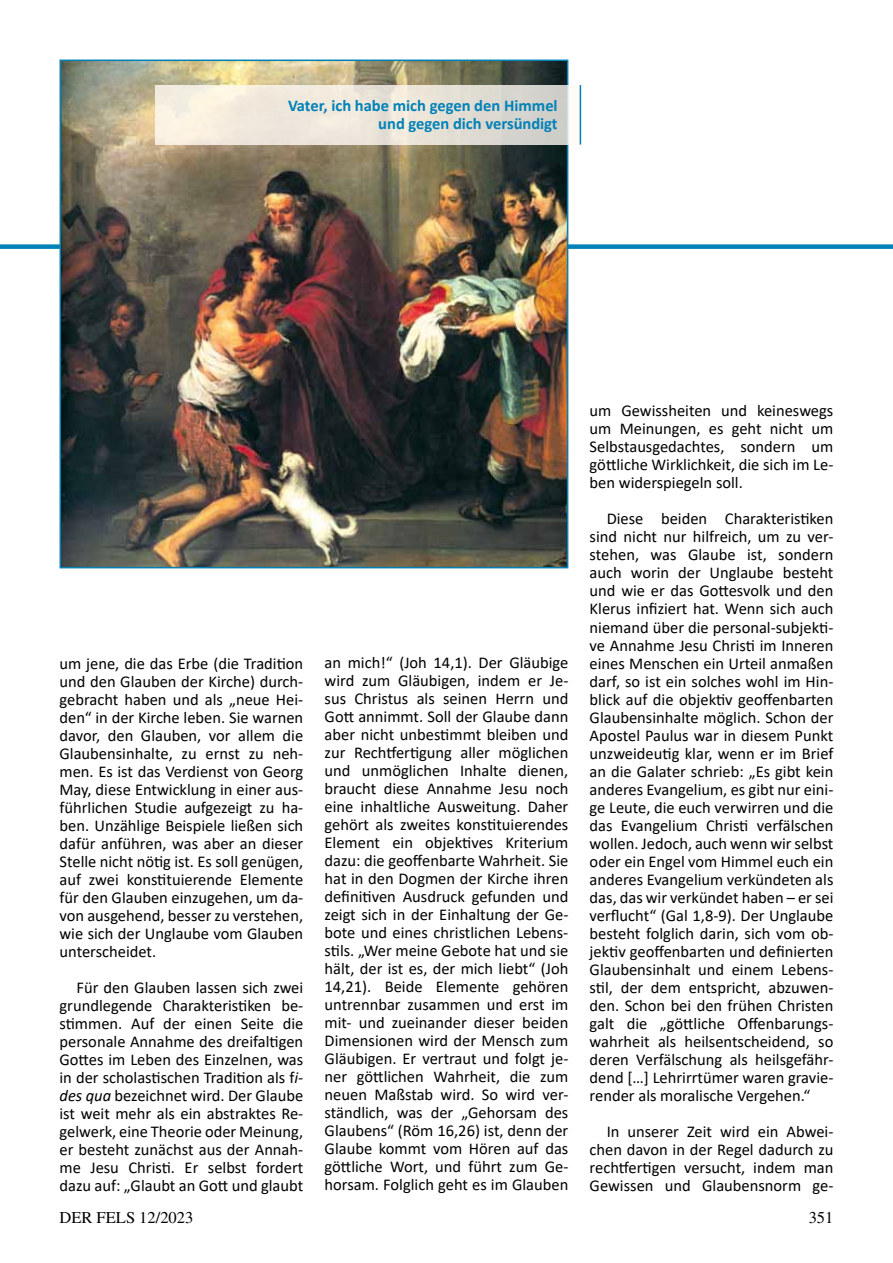
<style>
.page{position:relative;width:893px;height:1263px;background:#fff}
.page>*{position:absolute;margin:0;border:0;box-sizing:border-box;transform-origin:0 0}
.t1{font:16.5px/18px "Calibri";color:#000;text-align:justify}
.t2{font:700 16.5px/18px "Calibri";color:#0081b8;text-align:right}
.t3{font:16.5px "Times";color:#000}
.s1{font-style:italic}
</style>
<div class="page">
<div style="left:0;top:244px;width:893px;height:5px;background:#0081b8"></div>
<img style="left:63px;top:63px;width:502px;height:502px">
<div style="left:60px;top:60px;width:508px;height:508px;border:2px solid #0081b8"></div>
<svg style="left:155px;top:85px;width:425px;height:60px;background:#e9e4d9"></svg>
<hr style="left:580px;top:85px;width:1px;height:60px;background:#0081b8">
<p class="t2" style="left:288px;top:96px;width:271px">Vater, ich habe mich gegen den Himmel und gegen dich versündigt</p>
<p class="t1" style="left:60px;top:654px;width:245px">um jene, die das Erbe (die Tradition und den Glauben der Kirche) durch&shy;gebracht haben und als „neue Hei&shy;den“ in der Kirche leben. Sie warnen davor, den Glauben, vor allem die Glaubensinhalte, zu ernst zu neh&shy;men. Es ist das Verdienst von Georg May, diese Entwicklung in einer aus&shy;führlichen Studie aufgezeigt zu ha&shy;ben. Unzählige Beispiele ließen sich dafür anführen, was aber an dieser Stelle nicht nötig ist. Es soll genügen, auf zwei konstituierende Elemente für den Glauben einzugehen, um da&shy;von ausgehend, besser zu verstehen, wie sich der Unglaube vom Glauben unterscheidet.</p>
<p class="t1" style="left:60px;top:978px;width:245px;text-indent:17px">Für den Glauben lassen sich zwei grundlegende Charakteristiken be&shy;stimmen. Auf der einen Seite die personale Annahme des dreifaltigen Gottes im Leben des Einzelnen, was in der scholastischen Tradition als f<span class="s1">i&shy;des qua</span> bezeichnet wird. Der Glaube ist weit mehr als ein abstraktes Re&shy;gelwerk, eine Theorie oder Meinung, er besteht zunächst aus der Annah&shy;me Jesu Christi. Er selbst fordert dazu auf: „Glaubt an Gott und glaubt</p>
<p class="t1" style="left:325px;top:653px;width:245px">an mich!“ (Joh 14,1). Der Gläubige wird zum Gläubigen, indem er Je&shy;sus Christus als seinen Herrn und Gott annimmt. Soll der Glaube dann aber nicht unbestimmt bleiben und zur Rechtfertigung aller möglichen und unmöglichen Inhalte dienen, braucht diese Annahme Jesu noch eine inhaltliche Ausweitung. Daher gehört als zweites konstituierendes Element ein objektives Kriterium dazu: die geoffenbarte Wahrheit. Sie hat in den Dogmen der Kirche ihren definitiven Ausdruck gefunden und zeigt sich in der Einhaltung der Ge&shy;bote und eines christlichen Lebens&shy;stils. „Wer meine Gebote hat und sie hält, der ist es, der mich liebt“ (Joh 14,21). Beide Elemente gehören untrennbar zusammen und erst im mit- und zueinander dieser beiden Dimensionen wird der Mensch zum Gläubigen. Er vertraut und folgt je&shy;ner göttlichen Wahrheit, die zum neuen Maßstab wird. So wird ver&shy;ständlich, was der „Gehorsam des Glaubens“ (Röm 16,26) ist, denn der Glaube kommt vom Hören auf das göttliche Wort, und führt zum Ge&shy;horsam. Folglich geht es im Glauben</p>
<p class="t1" style="left:590px;top:402px;width:245px">um Gewissheiten und keineswegs um Meinungen, es geht nicht um Selbstausgedachtes, sondern um göttliche Wirklichkeit, die sich im Le&shy;ben widerspiegeln soll.</p>
<p class="t1" style="left:590px;top:510px;width:245px;text-indent:17px">Diese beiden Charakteristiken sind nicht nur hilfreich, um zu ver&shy;stehen, was Glaube ist, sondern auch worin der Unglaube besteht und wie er das Gottesvolk und den Klerus infiziert hat. Wenn sich auch niemand über die personal-subjekti&shy;ve Annahme Jesu Christi im Inneren eines Menschen ein Urteil anmaßen darf, so ist ein solches wohl im Hin&shy;blick auf die objektiv geoffenbarten Glaubensinhalte möglich. Schon der Apostel Paulus war in diesem Punkt unzweideutig klar, wenn er im Brief an die Galater schrieb: „Es gibt kein anderes Evangelium, es gibt nur eini&shy;ge Leute, die euch verwirren und die das Evangelium Christi verfälschen wollen. Jedoch, auch wenn wir selbst oder ein Engel vom Himmel euch ein anderes Evangelium verkündeten als das, das wir verkündet haben – er sei verflucht“ (Gal 1,8-9). Der Unglaube besteht folglich darin, sich vom ob&shy;jektiv geoffenbarten und definierten Glaubensinhalt und einem Lebens&shy;stil, der dem entspricht, abzuwen&shy;den. Schon bei den frühen Christen galt die „göttliche Offenbarungs&shy;wahrheit als heilsentscheidend, so deren Verfälschung als heilsgefähr&shy;dend […] Lehrirrtümer waren gravie&shy;render als moralische Vergehen.“</p>
<p class="t1" style="left:590px;top:1122px;width:245px;text-indent:17px">In unserer Zeit wird ein Abwei&shy;chen davon in der Regel dadurch zu rechtfertigen versucht, indem man Gewissen und Glaubensnorm ge-</p>
<p class="t3" style="left:60px;top:1208px;width:135px">DER FELS 12/2023</p>
<p class="t3" style="left:809px;top:1208px;width:26px">351</p>
</div>
